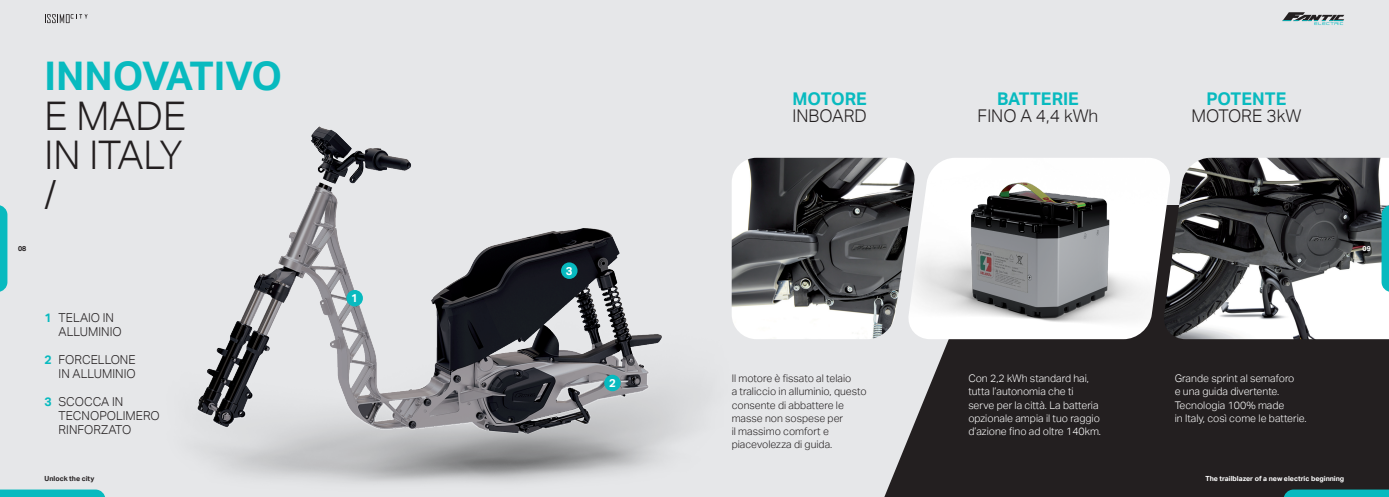
<style>
.page{position:relative;width:1389px;height:497px;background:#fff}
.page>*{position:absolute;margin:0;border:0;box-sizing:border-box;transform-origin:0 0}
.t1{font:300 39.38px "Aktiv Grotesk";color:#231f20}
.t2{font:700 39.38px "Aktiv Grotesk";color:#08babf}
.t3{font:300 17.5px "Aktiv Grotesk";color:#231f20}
.t4{font:700 17.5px "Aktiv Grotesk";color:#08babf}
.t5{font:300 12.25px "Aktiv Grotesk";color:#231f20}
.t6{font:700 11.38px "Aktiv Grotesk";color:#fff}
.t7{font:300 10.5px/13.1px "Aktiv Grotesk";color:#fff}
.t8{font:300 10.5px/13.1px "Aktiv Grotesk";color:#231f20}
.t9{font:700 7px "Aktiv Grotesk";color:#fff}
.t10{font:700 7px "Aktiv Grotesk";color:#231f20}
.s1{font-weight:700;color:#08babf}
</style>
<div class="page">
<div style="left:0;top:0;width:1389px;height:496px;background:#e6e7e9"></div>
<svg style="left:884px;top:339px;width:505px;height:157px;background:#302c2d"></svg>
<img style="left:750px;top:158px;width:157px;height:181px">
<img style="left:907px;top:158px;width:255px;height:181px">
<img style="left:1162px;top:158px;width:227px;height:181px">
<img style="left:197px;top:126px;width:553px;height:357px">
<div style="left:561px;top:262px;width:17px;height:16px;background:#08babf;border-radius:50%"></div>
<div style="left:604px;top:374px;width:17px;height:17px;background:#08babf;border-radius:50%"></div>
<div style="left:346px;top:289px;width:17px;height:17px;background:#08babf;border-radius:50%"></div>
<svg style="left:1282px;top:12px;width:62px;height:13px"></svg>
<svg style="left:45px;top:14px;width:43px;height:9px"></svg>
<svg style="left:0;top:489px;width:105px;height:7px"></svg>
<svg style="left:0;top:205px;width:7px;height:86px"></svg>
<svg style="left:1382px;top:205px;width:7px;height:86px"></svg>
<svg style="left:1284px;top:489px;width:105px;height:7px"></svg>
<p class="t2" style="left:45px;top:54px;width:239px">INNOVATIVO</p>
<p class="t1" style="left:45px;top:93px;width:143px">E MADE</p>
<p class="t1" style="left:45px;top:132px;width:139px">IN ITALY</p>
<p class="t1" style="left:45px;top:172px;width:13px">/</p>
<p class="t4" style="left:793px;top:88px;width:76px">MOTORE</p>
<p class="t3" style="left:792px;top:106px;width:76px">INBOARD</p>
<p class="t4" style="left:997px;top:88px;width:83px">BATTERIE</p>
<p class="t3" style="left:978px;top:106px;width:122px">FINO A 4,4 kWh</p>
<p class="t4" style="left:1206px;top:88px;width:81px">POTENTE</p>
<p class="t3" style="left:1191px;top:106px;width:111px">MOTORE 3kW</p>
<p class="t10" style="left:18px;top:244px;width:10px">08</p>
<p class="t9" style="left:1363px;top:244px;width:10px">09</p>
<p class="t5" style="left:45px;top:310px;width:71px"><span class="s1">1</span> TELAIO IN</p>
<p class="t5" style="left:59px;top:324px;width:65px">ALLUMINIO</p>
<p class="t5" style="left:45px;top:352px;width:93px"><span class="s1">2</span> FORCELLONE</p>
<p class="t5" style="left:59px;top:366px;width:79px">IN ALLUMINIO</p>
<p class="t5" style="left:45px;top:394px;width:80px"><span class="s1">3</span> SCOCCA IN</p>
<p class="t5" style="left:59px;top:408px;width:103px">TECNOPOLIMERO</p>
<p class="t5" style="left:59px;top:422px;width:74px">RINFORZATO</p>
<p class="t10" style="left:45px;top:473px;width:51px">Unlock the city</p>
<p class="t6" style="left:351px;top:291px;width:8px">1</p>
<p class="t6" style="left:566px;top:264px;width:8px">3</p>
<p class="t6" style="left:609px;top:376px;width:8px">2</p>
<p class="t8" style="left:732px;top:371px;width:121px">Il motore è fissato al telaio</p>
<p class="t8" style="left:732px;top:384px;width:136px">a traliccio in alluminio, questo consente di abbattere le</p>
<p class="t8" style="left:732px;top:411px;width:113px">masse non sospese per</p>
<p class="t8" style="left:732px;top:424px;width:102px">il massimo comfort e piacevolezza di guida.</p>
<p class="t7" style="left:968px;top:371px;width:134px">Con 2,2 kWh standard hai, tutta l’autonomia che ti serve per la città. La batteria opzionale ampia il tuo raggio d’azione fino ad oltre 140km.</p>
<p class="t7" style="left:1175px;top:371px;width:121px">Grande sprint al semaforo e una guida divertente.<br>Tecnologia 100% made</p>
<p class="t7" style="left:1175px;top:411px;width:133px">in Italy, così come le batterie.</p>
<p class="t9" style="left:1205px;top:473px;width:140px">The trailblazer of a new electric beginning</p>
</div>
